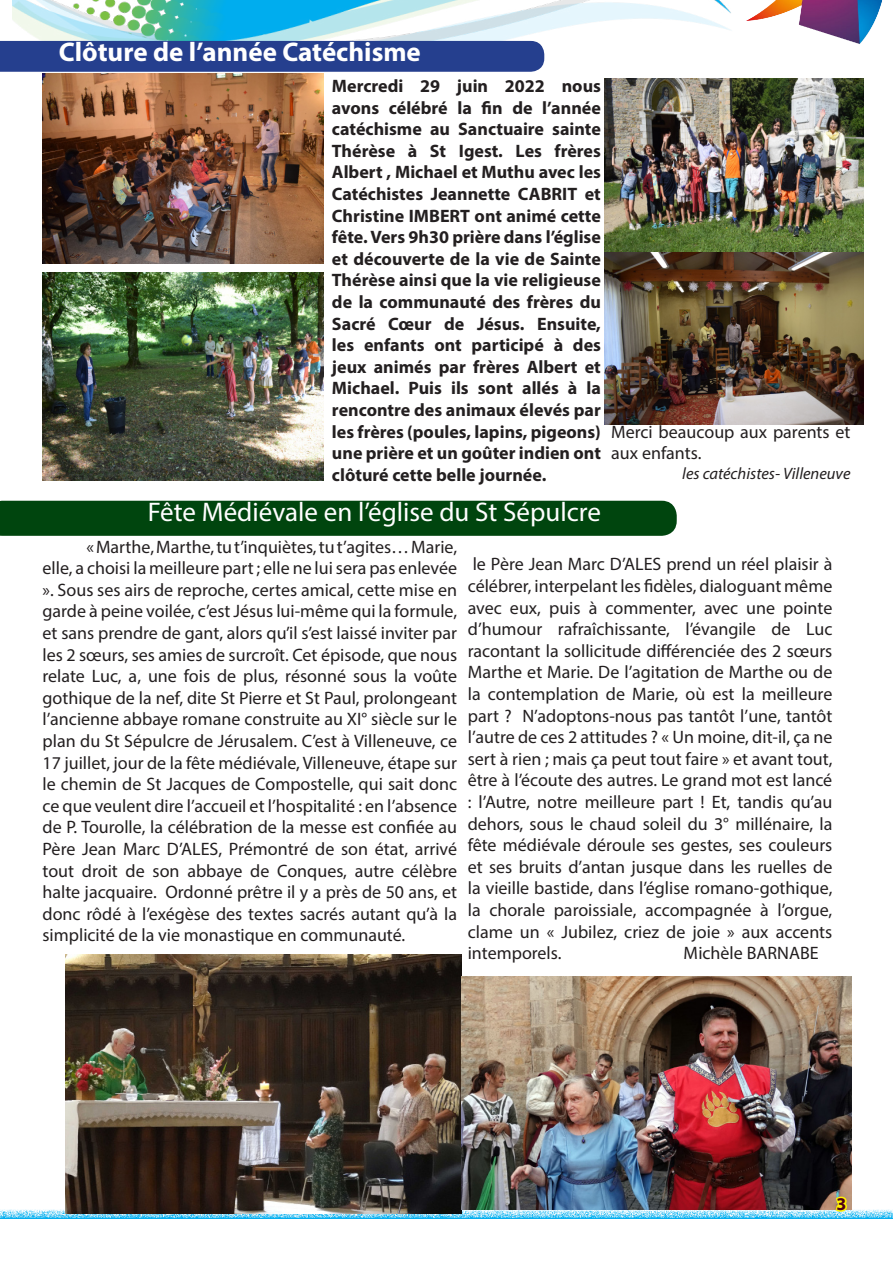
<style>
.page{position:relative;width:893px;height:1263px;background:#fff}
.page>*{position:absolute;margin:0;border:0;box-sizing:border-box;transform-origin:0 0}
.t1{font:27px "Myriad Pro";color:#fff}
.t2{font:700 27px "Myriad Pro";color:#fff}
.t3{font:18px/21.6px "Myriad Pro";color:#231f20;text-align:justify}
.t4{font:700 18px/21.6px "Myriad Pro";color:#231f20;text-align:justify}
.t5{font:700 18px "Myriad Pro";color:#4d0017}
.t6{font:italic 16.5px "Myriad Pro";color:#231f20}
</style>
<div class="page">
<img style="left:774px;top:0;width:109px;height:44px">
<img style="left:12px;top:0;width:762px;height:61px">
<svg style="left:0;top:1209px;width:893px;height:9px;background:#84c9e4"></svg>
<div style="left:0;top:501px;width:677px;height:35px;background:#00450e"></div>
<img style="left:66px;top:954px;width:395px;height:259px">
<img style="left:461px;top:976px;width:390px;height:233px">
<div style="left:0;top:41px;width:544px;height:31px;background:#253f8e"></div>
<img style="left:43px;top:73px;width:280px;height:191px">
<img style="left:43px;top:273px;width:280px;height:207px">
<img style="left:604px;top:79px;width:259px;height:345px">
<svg style="left:833px;top:1195px;width:15px;height:18px"></svg>
<p class="t2" style="left:59px;top:34px;width:364px">Clôture de l’année Catéchisme</p>
<p class="t4" style="left:332px;top:74px;width:270px">Mercredi 29 juin 2022 nous avons célébré la fin de l’année catéchisme au Sanctuaire sainte Thérèse à St Igest. Les frères Albert , Michael et Muthu avec les Catéchistes Jeannette CABRIT et Christine IMBERT ont animé cette fête. Vers 9h30 prière dans l’église et découverte de la vie de Sainte Thérèse ainsi que la vie religieuse de la communauté des frères du Sacré Cœur de Jésus. Ensuite, les enfants ont participé à des jeux animés par frères Albert et Michael. Puis ils sont allés à la rencontre des animaux élevés par les frères (poules, lapins, pigeons) une prière et un goûter indien ont clôturé cette belle journée.</p>
<p class="t3" style="left:611px;top:420px;width:241px">Merci beaucoup aux parents et aux enfants.</p>
<p class="t6" style="left:682px;top:463px;width:170px">les catéchistes- Villeneuve</p>
<p class="t1" style="left:148px;top:495px;width:454px">Fête Médiévale en l’église du St Sépulcre</p>
<p class="t3" style="left:43px;top:535px;width:416px;text-indent:44px">« Marthe, Marthe, tu t’inquiètes, tu t’agites… Marie, elle, a choisi la meilleure part ; elle ne lui sera pas enlevée ». Sous ses airs de reproche, certes amical, cette mise en garde à peine voilée, c’est Jésus lui-même qui la formule, et sans prendre de gant, alors qu’il s’est laissé inviter par les 2 sœurs, ses amies de surcroît. Cet épisode, que nous relate Luc, a, une fois de plus, résonné sous la voûte gothique de la nef, dite St Pierre et St Paul, prolongeant l’ancienne abbaye romane construite au XI° siècle sur le plan du St Sépulcre de Jérusalem. C’est à Villeneuve, ce 17 juillet, jour de la fête médiévale, Villeneuve, étape sur le chemin de St Jacques de Compostelle, qui sait donc ce que veulent dire l’accueil et l’hospitalité : en l’absence de P. Tourolle, la célébration de la messe est confiée au Père Jean Marc D’ALES, Prémontré de son état, arrivé tout droit de son abbaye de Conques, autre célèbre halte jacquaire. Ordonné prêtre il y a près de 50 ans, et donc rôdé à l’exégèse des textes sacrés autant qu’à la simplicité de la vie monastique en communauté.</p>
<p class="t3" style="left:468px;top:553px;width:366px">le Père Jean Marc D’ALES prend un réel plaisir à célébrer, interpelant les fidèles, dialoguant même avec eux, puis à commenter, avec une pointe d’humour rafraîchissante, l’évangile de Luc racontant la sollicitude différenciée des 2 sœurs Marthe et Marie. De l’agitation de Marthe ou de la contemplation de Marie, où est la meilleure part ? N’adoptons-nous pas tantôt l’une, tantôt l’autre de ces 2 attitudes ? « Un moine, dit-il, ça ne sert à rien ; mais ça peut tout faire » et avant tout, être à l’écoute des autres. Le grand mot est lancé : l’Autre, notre meilleure part ! Et, tandis qu’au dehors, sous le chaud soleil du 3° millénaire, la fête médiévale déroule ses gestes, ses couleurs et ses bruits d’antan jusque dans les ruelles de la vieille bastide, dans l’église romano-gothique, la chorale paroissiale, accompagnée à l’orgue, clame un « Jubilez, criez de joie » aux accents intemporels.</p>
<p class="t3" style="left:684px;top:942px;width:136px">Michèle BARNABE</p>
<p class="t5" style="left:837px;top:1192px;width:11px">3</p>
</div>
